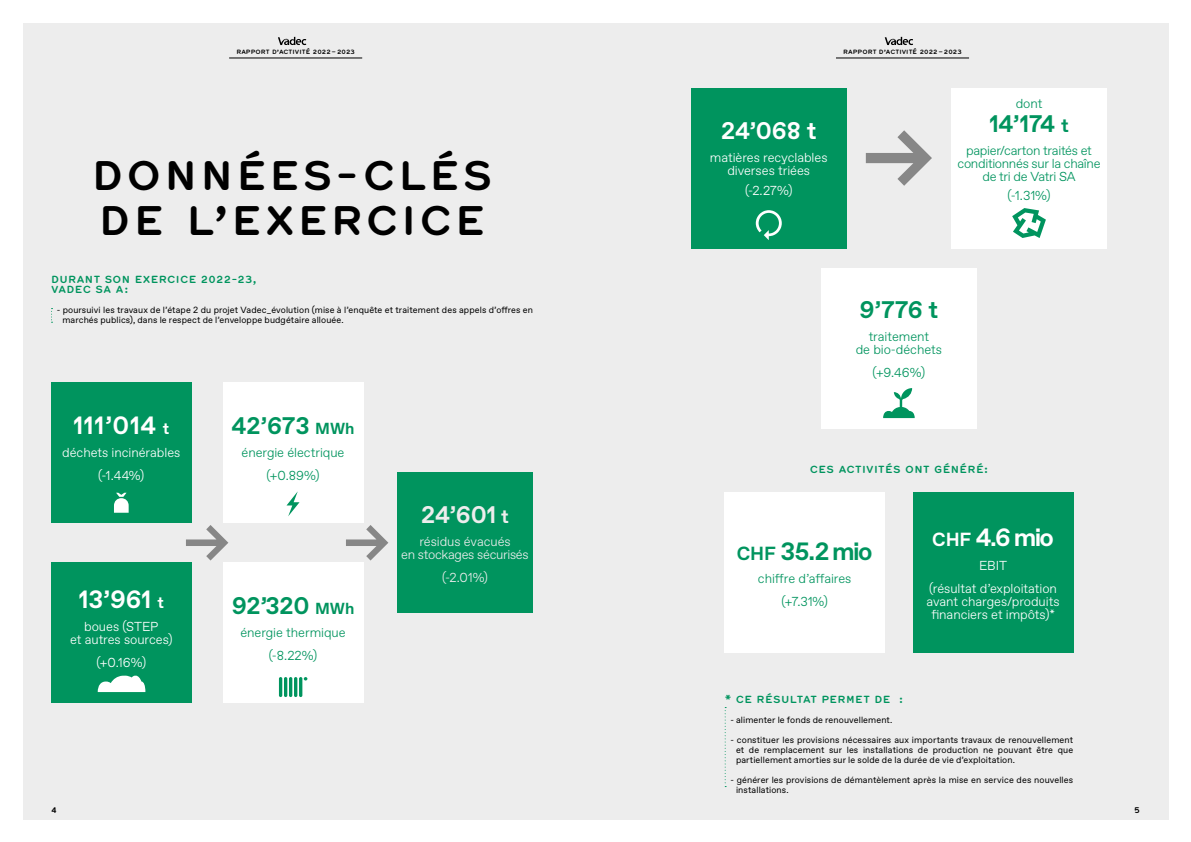
<style>
.page{position:relative;width:1191px;height:842px;background:#fff}
.page>*{position:absolute;margin:0;border:0;box-sizing:border-box;transform-origin:0 0}
.t1{font:700 40px/45px "Hermes";letter-spacing:.065em;color:#000}
.t2{font:700 25px "ABC Favorit Unlicensed Trial";color:#fff}
.t3{font:700 25px "ABC Favorit Unlicensed Trial";color:#00945e}
.t4{font:700 24px "ABC Favorit Unlicensed Trial";letter-spacing:-.015em;color:#00945e}
.t5{font:700 24px "ABC Favorit Unlicensed Trial";color:#fff}
.t6{font:700 24px "ABC Favorit Unlicensed Trial";color:#ededed}
.t7{font:300 13px/13px "ABC Favorit Unlicensed Trial";letter-spacing:-.005em;color:#fff;text-align:center}
.t8{font:300 13px/23px "ABC Favorit Unlicensed Trial";letter-spacing:-.005em;color:#00945e;text-align:center}
.t9{font:300 13px/13px "ABC Favorit Unlicensed Trial";letter-spacing:-.025em;color:#00945e;text-align:center}
.t10{font:300 13px/13px "ABC Favorit Unlicensed Trial";letter-spacing:-.02em;color:#ededed;text-align:center}
.t11{font:700 10px/10px "Hermes";letter-spacing:.035em;color:#00945e}
.t12{font:9px/10px "ABC Favorit Unlicensed Trial";letter-spacing:.01em;color:#000}
.t13{font:700 8px "Hermes";color:#000}
.t14{font:700 6px "Hermes";letter-spacing:.01em;color:#000}
.s1{font-size:16px}
.s2{font-size:19px}
</style>
<div class="page">
<div style="left:23px;top:23px;width:1145px;height:796px;background:#ededed"></div>
<hr style="left:229px;top:58px;width:133px;height:1px;background:#000">
<svg style="left:278px;top:37px;width:28px;height:8px"></svg>
<hr style="left:836px;top:58px;width:133px;height:1px;background:#000">
<svg style="left:884px;top:37px;width:29px;height:8px"></svg>
<svg style="left:51px;top:308px;width:2px;height:15px"></svg>
<div style="left:724px;top:493px;width:160px;height:160px;background:#fff"></div>
<div style="left:52px;top:383px;width:140px;height:140px;background:#00945e"></div>
<div style="left:52px;top:563px;width:140px;height:140px;background:#00945e"></div>
<div style="left:691px;top:88px;width:155px;height:160px;background:#00945e"></div>
<div style="left:913px;top:493px;width:160px;height:160px;background:#00945e"></div>
<div style="left:397px;top:473px;width:136px;height:140px;background:#00945e"></div>
<svg style="left:866px;top:130px;width:66px;height:56px"></svg>
<svg style="left:114px;top:493px;width:15px;height:20px"></svg>
<div style="left:223px;top:383px;width:140px;height:140px;background:#fff"></div>
<svg style="left:286px;top:491px;width:13px;height:25px"></svg>
<div style="left:223px;top:563px;width:140px;height:140px;background:#fff"></div>
<svg style="left:279px;top:677px;width:28px;height:20px"></svg>
<div style="left:821px;top:268px;width:155px;height:160px;background:#fff"></div>
<svg style="left:883px;top:388px;width:31px;height:30px"></svg>
<div style="left:951px;top:88px;width:155px;height:160px;background:#fff"></div>
<svg style="left:1012px;top:208px;width:34px;height:30px"></svg>
<svg style="left:756px;top:210px;width:25px;height:30px"></svg>
<svg style="left:98px;top:676px;width:47px;height:16px"></svg>
<svg style="left:186px;top:525px;width:42px;height:35px"></svg>
<svg style="left:346px;top:525px;width:42px;height:35px"></svg>
<svg style="left:724px;top:707px;width:2px;height:80px"></svg>
<p class="t14" style="left:236px;top:47px;width:120px">RAPPORT D’ACTIVITÉ 2022 – 2023</p>
<p class="t14" style="left:843px;top:47px;width:120px">RAPPORT D’ACTIVITÉ 2022 – 2023</p>
<h3 class="t8" style="left:1015px;top:92px;width:28px">dont</h3>
<h1 class="t1" style="left:91px;top:150px;width:403px">DONNÉES-CLÉS<br>DE L’EXERCICE</h1>
<p class="t11" style="left:51px;top:273px;width:207px">DURANT SON EXERCICE 2022-23,<br>VADEC SA A:</p>
<p class="t12" style="left:62px;top:305px;width:472px;text-indent:-6px">- poursuivi les travaux de l’étape 2 du projet Vadec_évolution (mise à l’enquête et traitement des appels d’offres en marchés publics), dans le respect de l’enveloppe budgétaire allouée.</p>
<h2 class="t2" style="left:73px;top:411px;width:97px">111’014 <span class="s1">t</span></h2>
<h3 class="t7" style="left:62px;top:442px;width:120px;line-height:23px">déchets incinérables (-1.44%)</h3>
<h2 class="t2" style="left:79px;top:584px;width:87px">13’961 <span class="s1">t</span></h2>
<h3 class="t7" style="left:70px;top:620px;width:104px">boues (STEP<br>et autres sources)</h3>
<h3 class="t7" style="left:96px;top:656px;width:51px">(+0.16%)</h3>
<h3 class="t4" style="left:231px;top:411px;width:124px">42’673 <span class="s1">MWh</span></h3>
<h3 class="t8" style="left:241px;top:441px;width:104px">énergie électrique (+0.89%)</h3>
<h3 class="t4" style="left:232px;top:591px;width:124px">92’320 <span class="s1">MWh</span></h3>
<h3 class="t8" style="left:240px;top:621px;width:107px">énergie thermique (-8.22%)</h3>
<h3 class="t6" style="left:421px;top:500px;width:89px">24’601 <span class="s2">t</span></h3>
<h3 class="t10" style="left:401px;top:535px;width:129px">résidus évacués<br>en stockages sécurisés</h3>
<h3 class="t10" style="left:442px;top:571px;width:47px">(-2.01%)</h3>
<h3 class="t5" style="left:721px;top:117px;width:97px">24’068 t</h3>
<h3 class="t7" style="left:710px;top:152px;width:119px">matières recyclables diverses triées</h3>
<h3 class="t7" style="left:745px;top:185px;width:49px">(-2.27%)</h3>
<h3 class="t4" style="left:989px;top:110px;width:81px">14’174 <span class="s2">t</span></h3>
<h3 class="t9" style="left:957px;top:145px;width:144px">papier/carton traités et conditionnés sur la chaîne de tri de Vatri SA</h3>
<h3 class="t8" style="left:1007px;top:184px;width:45px">(-1.31%)</h3>
<h3 class="t4" style="left:859px;top:295px;width:80px">9’776 t</h3>
<h3 class="t8" style="left:855px;top:330px;width:88px;line-height:13px">traitement<br>de bio-déchets</h3>
<h3 class="t8" style="left:872px;top:361px;width:54px">(+9.46%)</h3>
<p class="t11" style="left:810px;top:463px;width:179px">CES ACTIVITÉS ONT GÉNÉRÉ:</p>
<h2 class="t3" style="left:737px;top:536px;width:137px"><span class="s2">CHF</span> 35.2 mio</h2>
<h3 class="t8" style="left:758px;top:567px;width:95px">chiffre d’affaires (+7.31%)</h3>
<h2 class="t2" style="left:932px;top:523px;width:123px"><span class="s2">CHF</span> 4.6 mio</h2>
<h3 class="t7" style="left:929px;top:554px;width:129px;line-height:23px">EBIT<br>(résultat d’exploitation</h3>
<h3 class="t7" style="left:926px;top:595px;width:135px">avant charges/produits financiers et impôts)*</h3>
<p class="t11" style="left:724px;top:693px;width:180px">* CE RÉSULTAT PERMET DE :</p>
<p class="t12" style="left:730px;top:715px;width:164px">- alimenter le fonds de renouvellement.</p>
<p class="t12" style="left:736px;top:735px;width:339px;text-align:justify;text-indent:-6px">- constituer les provisions nécessaires aux importants travaux de renouvellement et de remplacement sur les installations de production ne pouvant être que partiellement amorties sur le solde de la durée de vie d’exploitation.</p>
<p class="t12" style="left:736px;top:775px;width:339px;text-indent:-6px">- générer les provisions de démantèlement après la mise en service des nouvelles installations.</p>
<p class="t13" style="left:51px;top:804px;width:7px">4</p>
<p class="t13" style="left:1134px;top:804px;width:7px">5</p>
</div>
